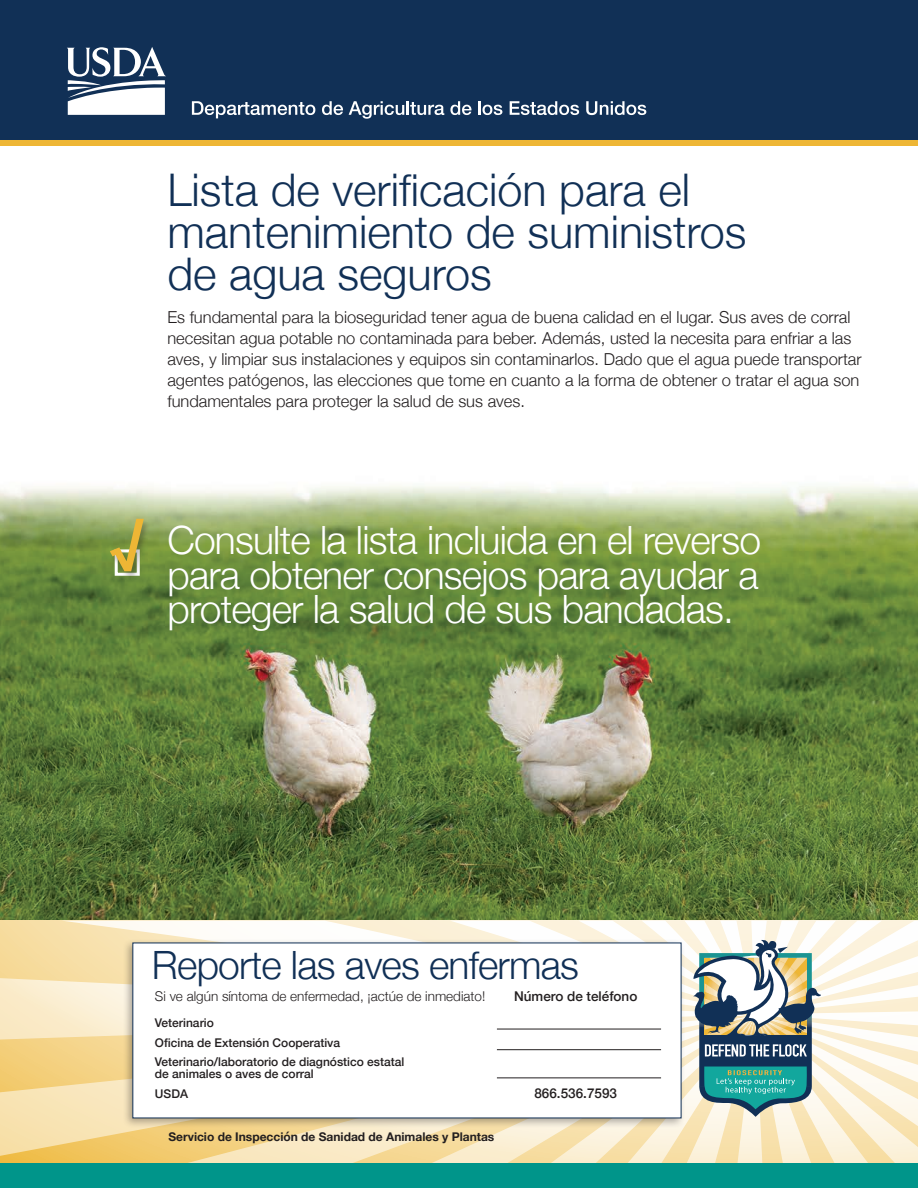
<style>
.page{position:relative;width:918px;height:1188px;background:#fff}
.page>*{position:absolute;margin:0;border:0;box-sizing:border-box;transform-origin:0 0}
.t1{font:700 52.5px "Helvetica Neue";color:#eeb635;scale:1.12 1}
.t2{font:300 45px/42px "Helvetica Neue";color:#113056}
.t3{font:300 39px/34.5px "Helvetica Neue";letter-spacing:-.02em;color:#fff;text-align:justify}
.t4{font:300 39px "Helvetica Neue";letter-spacing:-.02em;color:#113056}
.t5{font:300 16.5px/21px "Helvetica Neue";color:#231f20}
.t6{font:300 13.5px "Helvetica Neue";color:#231f20}
.t7{font:500 13.5px "Helvetica Neue";color:#231f20}
.t8{font:500 12px/12px "Helvetica Neue";color:#231f20}
.t9{font:700 12px "Helvetica Neue";color:#231f20}
</style>
<div class="page">
<img style="left:0;top:485px;width:918px;height:436px">
<div style="left:0;top:0;width:918px;height:141px;background:#113056"></div>
<div style="left:0;top:140px;width:918px;height:6px;background:#eeb635"></div>
<svg style="left:0;top:921px;width:918px;height:243px"></svg>
<div style="left:0;top:1164px;width:918px;height:24px;background:#00958a"></div>
<div style="left:109px;top:519px;width:42px;height:61px;background:#231f20;opacity:.3"></div>
<div style="left:122px;top:939px;width:563px;height:190px;background:#231f20;opacity:.35"></div>
<div style="left:132px;top:943px;width:549px;height:175px;background:#fff"></div>
<svg style="left:693px;top:940px;width:128px;height:177px"></svg>
<svg style="left:67px;top:47px;width:99px;height:68px"></svg>
<svg style="left:192px;top:101px;width:123px;height:17px"></svg>
<svg style="left:322px;top:101px;width:21px;height:14px"></svg>
<svg style="left:349px;top:101px;width:95px;height:18px"></svg>
<svg style="left:450px;top:101px;width:22px;height:14px"></svg>
<hr style="left:478px;top:101px;width:3px;height:14px;background:#fff">
<svg style="left:482px;top:105px;width:20px;height:10px"></svg>
<svg style="left:510px;top:101px;width:69px;height:14px"></svg>
<svg style="left:586px;top:101px;width:60px;height:14px"></svg>
<hr style="left:497px;top:1029px;width:164px;height:1px;background:#231f20">
<hr style="left:497px;top:1049px;width:164px;height:1px;background:#231f20">
<hr style="left:497px;top:1078px;width:164px;height:1px;background:#231f20">
<p class="t2" style="left:167px;top:165px;width:581px">Lista de verificación para el mantenimiento de suministros de agua seguros</p>
<p class="t5" style="left:167px;top:306px;width:696px">Es fundamental para la bioseguridad tener agua de buena calidad en el lugar. Sus aves de corral necesitan agua potable no contaminada para beber. Además, usted la necesita para enfriar a las aves, y limpiar sus instalaciones y equipos sin contaminarlos. Dado que el agua puede transportar agentes patógenos, las elecciones que tome en cuanto a la forma de obtener o tratar el agua son fundamentales para proteger la salud de sus aves.</p>
<p class="t1" style="left:110px;top:500px;width:31px">√</p>
<p class="t3" style="left:167px;top:520px;width:595px">Consulte la lista incluida en el reverso para obtener consejos para ayudar a proteger la salud de sus bandadas.</p>
<p class="t4" style="left:152px;top:933px;width:429px">Reporte las aves enfermas</p>
<p class="t6" style="left:155px;top:985px;width:332px">Si ve algún síntoma de enfermedad, ¡actúe de inmediato!</p>
<p class="t8" style="left:155px;top:1016px;width:60px">Veterinario</p>
<p class="t8" style="left:155px;top:1036px;width:187px">Oficina de Extensión Cooperativa</p>
<p class="t8" style="left:155px;top:1055px;width:251px">Veterinario/laboratorio de diagnóstico estatal de animales o aves de corral</p>
<p class="t8" style="left:155px;top:1087px;width:35px">USDA</p>
<p class="t9" style="left:168px;top:1128px;width:327px">Servicio de Inspección de Sanidad de Animales y Plantas</p>
<p class="t7" style="left:514px;top:986px;width:125px">Número de teléfono</p>
<p class="t7" style="left:534px;top:1082px;width:84px">866.536.7593</p>
</div>
